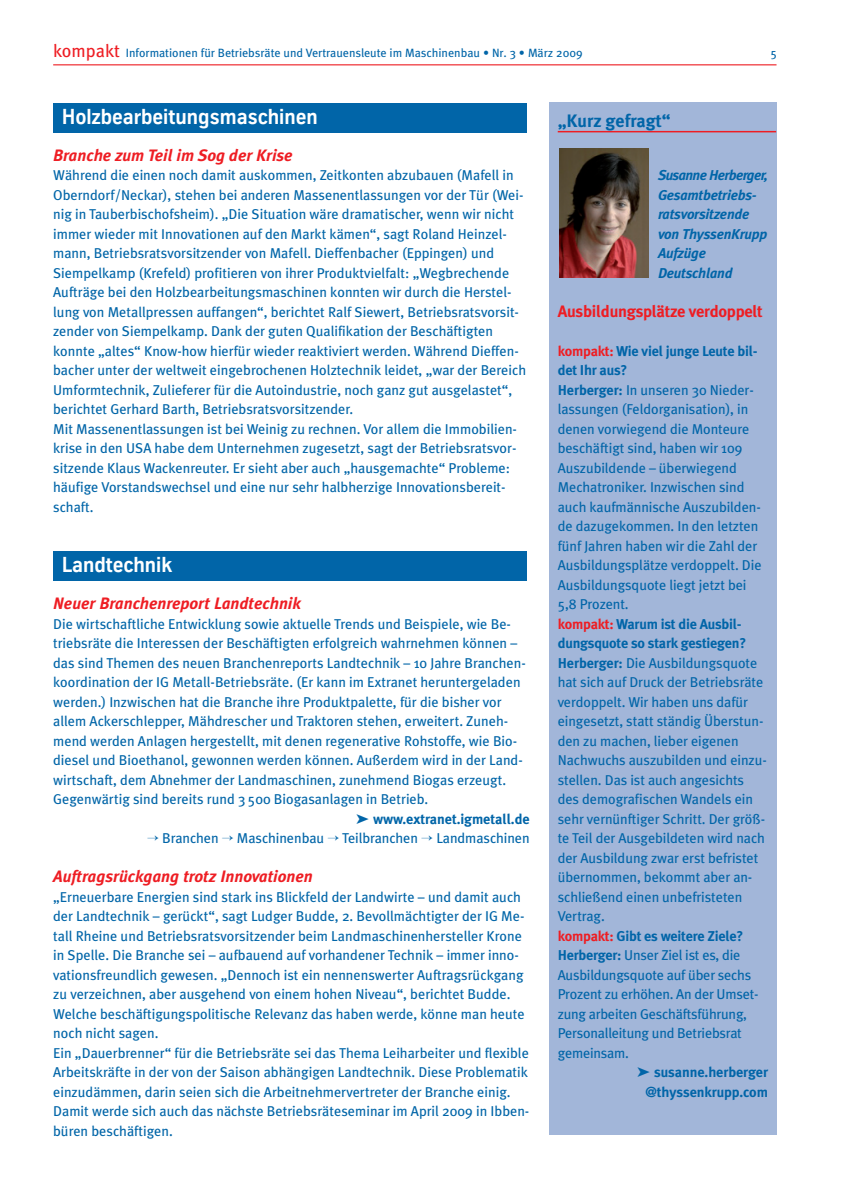
<style>
.page{position:relative;width:851px;height:1191px;background:#fff}
.page>*{position:absolute;margin:0;border:0;box-sizing:border-box;transform-origin:0 0}
.t1{font:700 21px "TK Type";color:#fff}
.t2{font:700 18px "Meta Plus";color:#0165a8}
.t3{font:italic 700 16.5px "Meta Plus";color:#ee1d23}
.t4{font:700 16.5px "Meta Plus";letter-spacing:-.015em;color:#ee1d23}
.t5{font:14.25px/19.5px "Meta Plus";color:#0165a8}
.t6{font:700 14.25px "Meta Plus";letter-spacing:-.015em;color:#0165a8}
.t7{font:italic 700 14.25px/19.5px "Meta Plus";letter-spacing:-.015em;color:#0165a8}
.t8{font:12px "Meta";color:#0165a8}
.s1{font-size:18px;color:#ee1d23}
.s2{color:#ee1d23}
.s3{font-weight:700}
</style>
<div class="page">
<hr style="left:53px;top:64px;width:723px;height:1px;background:#ee1d23">
<div style="left:549px;top:103px;width:227px;height:1032px;background:#a2b6d9"></div>
<hr style="left:557px;top:131px;width:219px;height:1px;background:#ee1d23">
<img style="left:559px;top:149px;width:89px;height:128px">
<div style="left:53px;top:103px;width:473px;height:30px;background:#0165a8"></div>
<div style="left:53px;top:551px;width:473px;height:29px;background:#0165a8"></div>
<p class="t8" style="left:53px;top:48px;width:531px"><span class="s1">kompakt</span> Informationen für Betriebsräte und Vertrauensleute im Maschinenbau • Nr. 3 • März 2009</p>
<p class="t8" style="left:770px;top:48px;width:7px">5</p>
<p class="t1" style="left:62px;top:109px;width:258px">Holzbearbeitungsmaschinen</p>
<p class="t3" style="left:53px;top:148px;width:241px">Branche zum Teil im Sog der Krise</p>
<p class="t5" style="left:53px;top:166px;width:474px">Während die einen noch damit auskommen, Zeitkonten abzubauen (Mafell in Oberndorf/Neckar), stehen bei anderen Massenentlassungen vor der Tür (Wei&shy;nig in Tauberbischofsheim). „Die Situation wäre dramatischer, wenn wir nicht immer wieder mit Innovationen auf den Markt kämen“, sagt Roland Heinzel&shy;mann, Betriebsratsvorsitzender von Mafell. Dieffenbacher (Eppingen) und Siempelkamp (Krefeld) profitieren von ihrer Produktvielfalt: „Wegbrechende Aufträge bei den Holzbearbeitungsmaschinen konnten wir durch die Herstel&shy;lung von Metallpressen auffangen“, berichtet Ralf Siewert, Betriebsratsvorsit&shy;zender von Siempelkamp. Dank der guten Qualifikation der Beschäftigten konnte „altes“ Know-how hierfür wieder reaktiviert werden. Während Dieffen&shy;bacher unter der weltweit eingebrochenen Holztechnik leidet, „war der Bereich Umformtechnik, Zulieferer für die Autoindustrie, noch ganz gut ausgelastet“, berichtet Gerhard Barth, Betriebsratsvorsitzender.<br>Mit Massenentlassungen ist bei Weinig zu rechnen. Vor allem die Immobilien&shy;krise in den USA habe dem Unternehmen zugesetzt, sagt der Betriebsratsvor&shy;sitzende Klaus Wackenreuter. Er sieht aber auch „hausgemachte“ Probleme: häufige Vorstandswechsel und eine nur sehr halbherzige Innovationsbereit&shy;schaft.</p>
<p class="t1" style="left:62px;top:556px;width:112px">Landtechnik</p>
<p class="t3" style="left:53px;top:597px;width:249px">Neuer Branchenreport Landtechnik</p>
<p class="t5" style="left:53px;top:615px;width:459px">Die wirtschaftliche Entwicklung sowie aktuelle Trends und Beispiele, wie Be-</p>
<p class="t5" style="left:53px;top:634px;width:465px">triebsräte die Interessen der Beschäftigten erfolgreich wahrnehmen können –</p>
<p class="t5" style="left:53px;top:654px;width:474px">das sind Themen des neuen Branchenreports Landtechnik – 10 Jahre Branchen-</p>
<p class="t5" style="left:53px;top:673px;width:469px">koordination der IG Metall-Betriebsräte. (Er kann im Extranet heruntergeladen</p>
<p class="t5" style="left:53px;top:693px;width:450px">werden.) Inzwischen hat die Branche ihre Produktpalette, für die bisher vor</p>
<p class="t5" style="left:53px;top:712px;width:456px">allem Ackerschlepper, Mähdrescher und Traktoren stehen, erweitert. Zuneh-</p>
<p class="t5" style="left:53px;top:732px;width:465px">mend werden Anlagen hergestellt, mit denen regenerative Rohstoffe, wie Bio-</p>
<p class="t5" style="left:53px;top:751px;width:471px">diesel und Bioethanol, gewonnen werden können. Außerdem wird in der Land-</p>
<p class="t5" style="left:53px;top:771px;width:454px">wirtschaft, dem Abnehmer der Landmaschinen, zunehmend Biogas erzeugt.</p>
<p class="t5" style="left:53px;top:790px;width:376px">Gegenwärtig sind bereits rund 3 500 Biogasanlagen in Betrieb.</p>
<p class="t6" style="left:356px;top:813px;width:175px">➤ www.extranet.igmetall.de</p>
<p class="t5" style="left:147px;top:829px;width:384px">→ Branchen → Maschinenbau → Teilbranchen → Landmaschinen</p>
<p class="t3" style="left:53px;top:870px;width:261px">Auftragsrückgang trotz Innovationen</p>
<p class="t5" style="left:53px;top:888px;width:477px">„Erneuerbare Energien sind stark ins Blickfeld der Landwirte – und damit auch der Landtechnik – gerückt“, sagt Ludger Budde, 2. Bevollmächtigter der IG Me&shy;tall Rheine und Betriebsratsvorsitzender beim Landmaschinenhersteller Krone in Spelle. Die Branche sei – aufbauend auf vorhandener Technik – immer inno&shy;vationsfreundlich gewesen. „Dennoch ist ein nennenswerter Auftragsrückgang zu verzeichnen, aber ausgehend von einem hohen Niveau“, berichtet Budde.<br>Welche beschäftigungspolitische Relevanz das haben werde, könne man heute noch nicht sagen.<br>Ein „Dauerbrenner“ für die Betriebsräte sei das Thema Leiharbeiter und flexible Arbeitskräfte in der von der Saison abhängigen Landtechnik. Diese Problematik einzudämmen, darin seien sich die Arbeitnehmervertreter der Branche einig.<br>Damit werde sich auch das nächste Betriebsräteseminar im April 2009 in Ibben&shy;büren beschäftigen.</p>
<p class="t2" style="left:557px;top:113px;width:114px">„Kurz gefragt“</p>
<p class="t7" style="left:658px;top:167px;width:111px">Susanne Herberger,<br>Gesamtbetriebs&shy;ratsvorsitzende von ThyssenKrupp<br>Aufzüge<br>Deutschland</p>
<p class="t4" style="left:557px;top:304px;width:206px">Ausbildungsplätze verdoppelt</p>
<p class="t6" style="left:557px;top:345px;width:201px"><span class="s2">kompakt:</span> Wie viel junge Leute bil-</p>
<p class="t6" style="left:557px;top:364px;width:71px">det Ihr aus?</p>
<p class="t5" style="left:557px;top:381px;width:197px"><span class="s3">Herberger:</span> In unseren 30 Nieder-</p>
<p class="t5" style="left:557px;top:400px;width:192px">lassungen (Feldorganisation), in</p>
<p class="t5" style="left:557px;top:420px;width:193px">denen vorwiegend die Monteure</p>
<p class="t5" style="left:557px;top:439px;width:186px">beschäftigt sind, haben wir 109</p>
<p class="t5" style="left:557px;top:459px;width:180px">Auszubildende – überwiegend</p>
<p class="t5" style="left:557px;top:478px;width:188px">Mechatroniker. Inzwischen sind</p>
<p class="t5" style="left:557px;top:498px;width:204px">auch kaufmännische Auszubilden-</p>
<p class="t5" style="left:557px;top:517px;width:202px">de dazugekommen. In den letzten</p>
<p class="t5" style="left:557px;top:537px;width:201px">fünf Jahren haben wir die Zahl der</p>
<p class="t5" style="left:557px;top:556px;width:205px">Ausbildungsplätze verdoppelt. Die</p>
<p class="t5" style="left:557px;top:576px;width:190px">Ausbildungsquote liegt jetzt bei</p>
<p class="t5" style="left:557px;top:595px;width:72px">5,8 Prozent.</p>
<p class="t6" style="left:557px;top:618px;width:185px"><span class="s2">kompakt:</span> Warum ist die Ausbil-</p>
<p class="t6" style="left:557px;top:637px;width:190px">dungsquote so stark gestiegen?</p>
<p class="t5" style="left:557px;top:654px;width:201px"><span class="s3">Herberger:</span> Die Ausbildungsquote</p>
<p class="t5" style="left:557px;top:673px;width:207px">hat sich auf Druck der Betriebsräte</p>
<p class="t5" style="left:557px;top:693px;width:192px">verdoppelt. Wir haben uns dafür</p>
<p class="t5" style="left:557px;top:712px;width:207px">eingesetzt, statt ständig Überstun-</p>
<p class="t5" style="left:557px;top:732px;width:182px">den zu machen, lieber eigenen</p>
<p class="t5" style="left:557px;top:751px;width:210px">Nachwuchs auszubilden und einzu-</p>
<p class="t5" style="left:557px;top:771px;width:188px">stellen. Das ist auch angesichts</p>
<p class="t5" style="left:557px;top:790px;width:197px">des demografischen Wandels ein</p>
<p class="t5" style="left:557px;top:810px;width:209px">sehr vernünftiger Schritt. Der größ-</p>
<p class="t5" style="left:557px;top:829px;width:209px">te Teil der Ausgebildeten wird nach</p>
<p class="t5" style="left:557px;top:849px;width:202px">der Ausbildung zwar erst befristet</p>
<p class="t5" style="left:557px;top:868px;width:196px">übernommen, bekommt aber an-</p>
<p class="t5" style="left:557px;top:888px;width:186px">schließend einen unbefristeten</p>
<p class="t5" style="left:557px;top:907px;width:49px">Vertrag.</p>
<p class="t6" style="left:557px;top:930px;width:187px"><span class="s2">kompakt:</span> Gibt es weitere Ziele?</p>
<p class="t5" style="left:557px;top:946px;width:184px"><span class="s3">Herberger:</span> Unser Ziel ist es, die</p>
<p class="t5" style="left:557px;top:966px;width:195px">Ausbildungsquote auf über sechs</p>
<p class="t5" style="left:557px;top:985px;width:202px">Prozent zu erhöhen. An der Umset-</p>
<p class="t5" style="left:557px;top:1005px;width:191px">zung arbeiten Geschäftsführung,</p>
<p class="t5" style="left:557px;top:1024px;width:186px">Personalleitung und Betriebsrat</p>
<p class="t5" style="left:557px;top:1044px;width:73px">gemeinsam.</p>
<p class="t6" style="left:637px;top:1066px;width:132px">➤ susanne.herberger</p>
<p class="t6" style="left:645px;top:1086px;width:124px">@thyssenkrupp.com</p>
</div>
